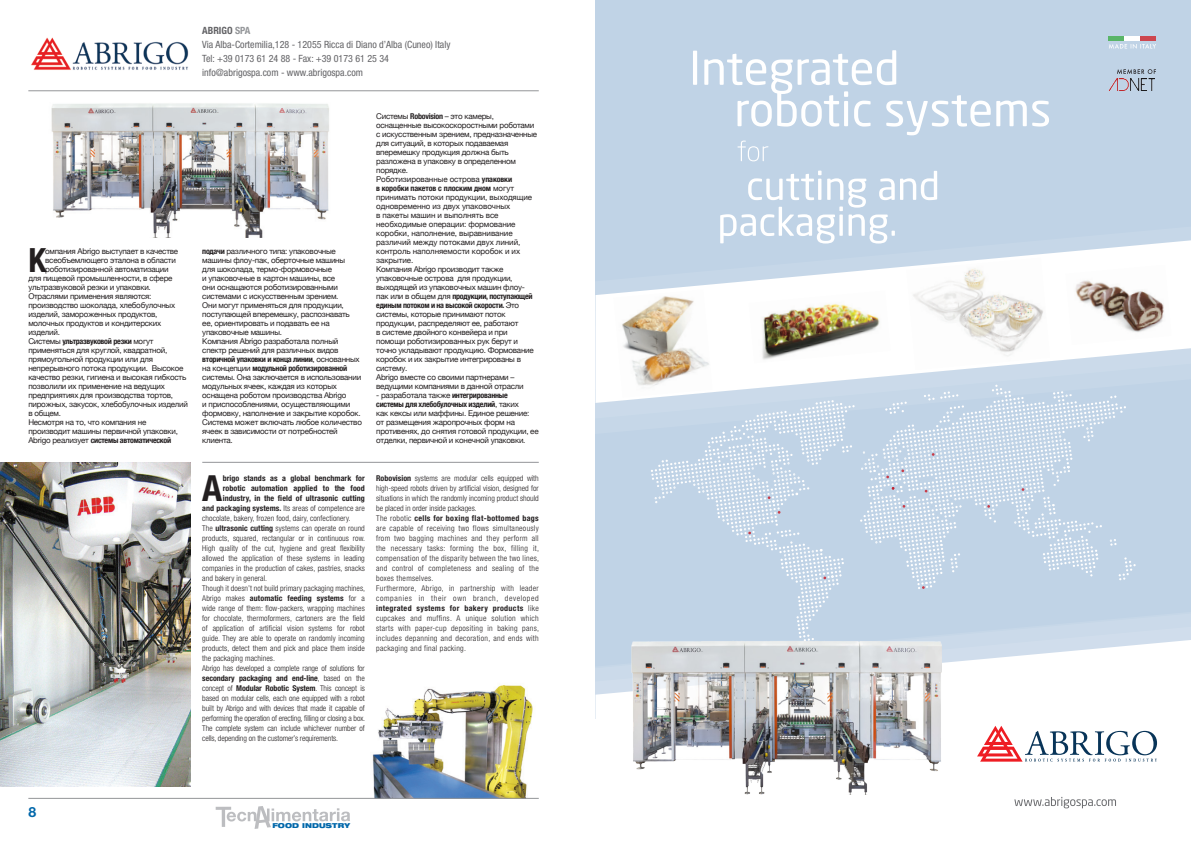
<style>
.page{position:relative;width:1191px;height:842px;background:#fff}
.page>*{position:absolute;margin:0;border:0;box-sizing:border-box;transform-origin:0 0}
.t1{font:700 condensed 36px "Helvetica Neue";color:#231f20}
.t2{font:700 condensed 33.2px "Helvetica Neue";color:#231f20}
.t3{font:700 14px "Helvetica Neue";color:#0067aa}
.t4{font:condensed 10px "Helvetica Neue";color:#636366}
.t5{font:700 condensed 10px "Helvetica Neue";color:#636366}
.t6{font:8px/9px "Helvetica Neue";letter-spacing:-.03em;color:#231f20}
.t7{font:300 condensed 8px/10px "Helvetica Neue";letter-spacing:.01em;color:#231f20;text-align:justify}
.t8{font:8px/9px "Helvetica Neue";letter-spacing:-.01em;color:#231f20}
.t9{font:700 condensed 8px "Helvetica Neue";letter-spacing:.01em;color:#231f20}
.t10{font:900 expanded 6.8px "Helvetica Neue";letter-spacing:.01em;color:#0067aa}
.s1{font-weight:700;font-stretch:condensed}
.s2{color:#939598}
.s3{font-weight:700}
</style>
<div class="page">
<hr style="left:202px;top:462px;width:337px;height:1px;background:#939598">
<div style="left:595px;top:0;width:596px;height:842px;background:#c0d3e6"></div>
<svg style="left:720px;top:171px;width:217px;height:49px"></svg>
<svg style="left:737px;top:141px;width:31px;height:20px"></svg>
<svg style="left:693px;top:50px;width:356px;height:85px"></svg>
<div style="left:1108px;top:36px;width:16px;height:5px;background:#59b568"></div>
<div style="left:1124px;top:36px;width:16px;height:5px;background:#fff"></div>
<div style="left:1140px;top:36px;width:16px;height:5px;background:#cd464f"></div>
<svg style="left:1109px;top:44px;width:47px;height:5px"></svg>
<svg style="left:651px;top:435px;width:484px;height:172px"></svg>
<svg style="left:796px;top:607px;width:395px;height:33px"></svg>
<svg style="left:720px;top:220px;width:471px;height:45px"></svg>
<svg style="left:595px;top:265px;width:596px;height:170px"></svg>
<div style="left:595px;top:720px;width:596px;height:122px;background:#fff"></div>
<svg style="left:595px;top:640px;width:596px;height:155px;fill:#fff"></svg>
<img style="left:1065px;top:265px;width:106px;height:80px">
<img style="left:613px;top:289px;width:99px;height:109px">
<img style="left:748px;top:291px;width:142px;height:72px">
<img style="left:906px;top:258px;width:144px;height:112px">
<svg style="left:977px;top:726px;width:180px;height:36px"></svg>
<svg style="left:1014px;top:797px;width:102px;height:11px"></svg>
<img style="left:1109px;top:78px;width:46px;height:12px">
<img style="left:631px;top:628px;width:310px;height:166px">
<svg style="left:1117px;top:69px;width:39px;height:5px"></svg>
<img style="left:31px;top:37px;width:158px;height:33px">
<img style="left:45px;top:90px;width:291px;height:148px">
<img style="left:370px;top:685px;width:169px;height:113px">
<img style="left:0;top:462px;width:191px;height:324px">
<hr style="left:28px;top:798px;width:511px;height:1px;background:#939598">
<hr style="left:28px;top:91px;width:511px;height:1px;background:#939598">
<svg style="left:216px;top:806px;width:134px;height:23px"></svg>
<p class="t2" style="left:28px;top:233px;width:19px">К</p>
<p class="t6" style="left:45px;top:247px;width:134px">омпания Abrigo выступает в качестве</p>
<p class="t6" style="left:45px;top:256px;width:132px">всеобъемлющего эталона в области</p>
<p class="t6" style="left:45px;top:265px;width:125px">роботизированной автоматизации</p>
<p class="t6" style="left:28px;top:274px;width:146px">для пищевой промышленности, в сфере</p>
<p class="t6" style="left:28px;top:283px;width:124px">ультразвуковой резки и упаковки.</p>
<p class="t6" style="left:28px;top:292px;width:125px">Отраслями применения являются:</p>
<p class="t6" style="left:28px;top:301px;width:148px">производство шоколада, хлебобулочных</p>
<p class="t6" style="left:28px;top:310px;width:130px">изделий, замороженных продуктов,</p>
<p class="t6" style="left:28px;top:319px;width:134px">молочных продуктов и кондитерских</p>
<p class="t6" style="left:28px;top:328px;width:33px">изделий.</p>
<p class="t6" style="left:28px;top:337px;width:161px">Системы <span class="s1">ультразвуковой резки</span> могут применяться для круглой, квадратной, прямоугольной продукции или для непрерывного потока продукции. Высокое качество резки, гигиена и высокая гибкость позволили их применение на ведущих предприятиях для производства тортов, пирожных, закусок, хлебобулочных изделий в общем.</p>
<p class="t6" style="left:28px;top:418px;width:151px">Несмотря на то, что компания не производит машины первичной упаковки,<br>Abrigo реализует <span class="s1">системы автоматической</span></p>
<p class="t5" style="left:202px;top:24px;width:50px">ABRIGO <span class="s2">SPA</span></p>
<p class="t4" style="left:202px;top:39px;width:250px">Via Alba-Cortemilia,128 - 12055 Ricca di Diano d’Alba (Cuneo) Italy</p>
<p class="t4" style="left:202px;top:53px;width:188px">Tel: +39 0173 61 24 88 - Fax: +39 0173 61 25 34</p>
<p class="t4" style="left:202px;top:67px;width:162px">info@abrigospa.com - www.abrigospa.com</p>
<p class="t6" style="left:202px;top:247px;width:149px"><span class="s1">подачи</span> различного типа: упаковочные машины флоу-пак, оберточные машины для шоколада, термо-формовочные<br>и упаковочные в картон машины, все они оснащаются роботизированными системами с искусственным зрением.<br>Они могут применяться для продукции, поступающей вперемешку, распознавать ее, ориентировать и подавать ее на упаковочные машины.</p>
<p class="t6" style="left:202px;top:337px;width:161px">Компания Abrigo разработала полный спектр решений для различных видов <span class="s1">вторичной упаковки и конца линии</span>, основанных на концепции <span class="s1">модульной роботизированной </span>системы. Она заключается в использовании модульных ячеек, каждая из которых оснащена роботом производства Abrigo<br>и приспособлениями, осуществляющими формовку, наполнение и закрытие коробок.<br>Система может включать любое количество ячеек в зависимости от потребностей клиента.</p>
<p class="t6" style="left:376px;top:112px;width:162px">Системы <span class="s1">Robovision</span> – это камеры, оснащенные высокоскоростными роботами с искусственным зрением, предназначенные для ситуаций, в которых подаваемая вперемешку продукция должна быть разложена в упаковку в определенном порядке.</p>
<p class="t8" style="left:376px;top:175px;width:157px">Роботизированные острова <span class="s1">упаковки<br>в коробки пакетов с плоским дном</span> могут принимать потоки продукции, выходящие одновременно из двух упаковочных<br>в пакеты машин и выполнять все необходимые операции: формование коробки, наполнение, выравнивание различий между потоками двух линий, контроль наполняемости коробок и их закрытие.</p>
<p class="t6" style="left:376px;top:265px;width:159px">Компания Abrigo производит также упаковочные острова для продукции, выходящей из упаковочных машин флоу&shy;пак или в общем для <span class="s1">продукции, поступающей единым потоком и на высокой скорости.</span> Это системы, которые принимают поток продукции, распределяют ее, работают<br>в системе двойного конвейера и при помощи роботизированных рук берут и точно укладывают продукцию. Формование коробок и их закрытие интегрированы в систему.</p>
<p class="t6" style="left:376px;top:373px;width:149px">Abrigo вместе со своими партнерами – ведущими компаниями в данной отрасли</p>
<p class="t6" style="left:376px;top:391px;width:164px">- разработала также <span class="s1">интегрированные<br>системы для хлебобулочных изделий</span>, таких<br>как кексы или маффины. Единое решение: от размещения жаропрочных форм на противенях, до снятия готовой продукции, ее отделки, первичной и конечной упаковки.</p>
<p class="t1" style="left:202px;top:466px;width:22px">A</p>
<p class="t9" style="left:223px;top:473px;width:144px">brigo stands as a global benchmark for</p>
<p class="t9" style="left:223px;top:483px;width:144px">robotic automation applied to the food</p>
<p class="t9" style="left:223px;top:493px;width:144px">industry, in the field of ultrasonic cutting</p>
<p class="t7" style="left:202px;top:503px;width:164px"><span class="s3">and packaging systems.</span> Its areas of competence are</p>
<p class="t7" style="left:202px;top:513px;width:150px">chocolate, bakery, frozen food, dairy, confectionery.</p>
<p class="t7" style="left:202px;top:523px;width:164px">The <span class="s3">ultrasonic cutting</span> systems can operate on round products, squared, rectangular or in continuous row.<br>High quality of the cut, hygiene and great flexibility allowed the application of these systems in leading companies in the production of cakes, pastries, snacks and bakery in general.</p>
<p class="t7" style="left:202px;top:583px;width:164px">Though it doesn’t not build primary packaging machines, Abrigo makes <span class="s3">automatic feeding systems</span> for a wide range of them: flow-packers, wrapping machines for chocolate, thermoformers, cartoners are the field of application of artificial vision systems for robot guide. They are able to operate on randomly incoming products, detect them and pick and place them inside the packaging machines.</p>
<p class="t7" style="left:202px;top:663px;width:164px">Abrigo has developed a complete range of solutions for <span class="s3">secondary packaging and end-line</span>, based on the concept of <span class="s3">Modular Robotic System</span>. This concept is based on modular cells, each one equipped with a robot built by Abrigo and with devices that made it capable of performing the operation of erecting, filling or closing a box.<br>The complete system can include whichever number of cells, depending on the customer’s requirements.</p>
<p class="t7" style="left:376px;top:473px;width:164px"><span class="s3">Robovision</span> systems are modular cells equipped with high-speed robots driven by artificial vision, designed for situations in which the randomly incoming product should be placed in order inside packages.</p>
<p class="t7" style="left:376px;top:513px;width:164px">The robotic <span class="s3">cells for boxing flat-bottomed bags </span>are capable of receiving two flows simultaneously from two bagging machines and they perform all the necessary tasks: forming the box, filling it, compensation of the disparity between the two lines, and control of completeness and sealing of the boxes themselves.</p>
<p class="t7" style="left:376px;top:583px;width:164px">Furthermore, Abrigo, in partnership with leader companies in their own branch, developed <span class="s3">integrated systems for bakery products</span> like cupcakes and muffins. A unique solution which starts with paper-cup depositing in baking pans, includes depanning and decoration, and ends with packaging and final packing.</p>
<p class="t3" style="left:28px;top:803px;width:9px">8</p>
<p class="t10" style="left:272px;top:821px;width:79px">FOOD INDUSTRY</p>
</div>
